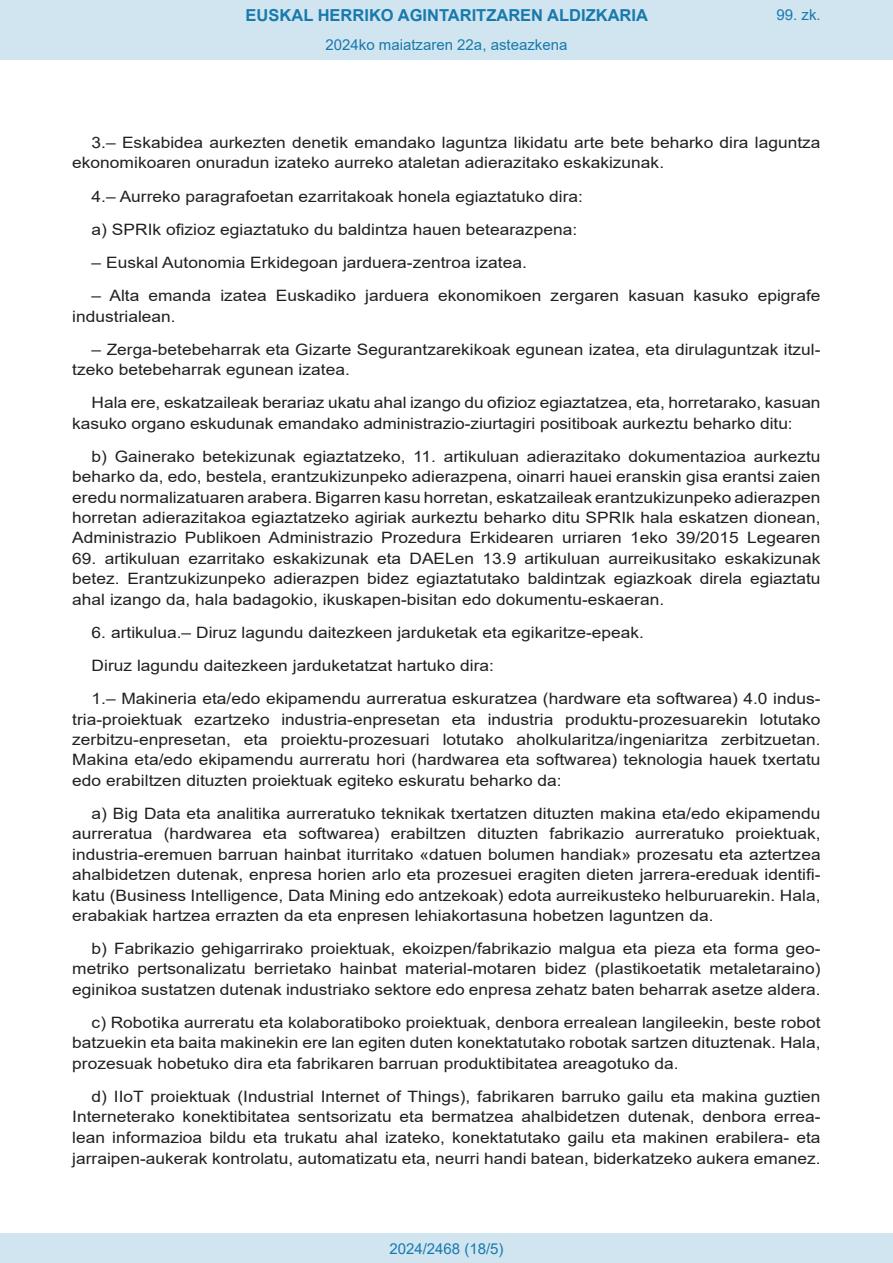
<style>
.page{position:relative;width:893px;height:1263px;background:#fff}
.page>*{position:absolute;margin:0;border:0;box-sizing:border-box;transform-origin:0 0}
.t1{font:700 16.5px "Arial";color:#1879ad}
.BOPVDetalle{font:15.6px/20.4px "Arial";color:#231f20;text-align:justify;scale:1.11 1}
.Paginacion_Centro{font:15px "Arial";color:#1879ad}
</style>
<div class="page">
<div style="left:0;top:0;width:893px;height:60px;background:#d0e5f0"></div>
<div style="left:0;top:1233px;width:893px;height:30px;background:#d0e5f0"></div>
<p class="t1" style="left:246px;top:3px;width:404px">EUSKAL HERRIKO AGINTARITZAREN ALDIZKARIA</p>
<p class="Paginacion_Centro" style="left:326px;top:35px;width:243px">2024ko maiatzaren 22a, asteazkena</p>
<p class="Paginacion_Centro" style="left:776px;top:5px;width:46px">99. zk.</p>
<p class="BOPVDetalle" style="left:72px;top:132px;width:676px;text-indent:19px">3.– Eskabidea aurkezten denetik emandako laguntza likidatu arte bete beharko dira laguntza ekonomikoaren onuradun izateko aurreko ataletan adierazitako eskakizunak.</p>
<p class="BOPVDetalle" style="left:92px;top:186px;width:444px">4.– Aurreko paragrafoetan ezarritakoak honela egiaztatuko dira:</p>
<p class="BOPVDetalle" style="left:92px;top:219px;width:439px">a) SPRIk ofizioz egiaztatuko du baldintza hauen betearazpena:</p>
<p class="BOPVDetalle" style="left:92px;top:252px;width:394px">– Euskal Autonomia Erkidegoan jarduera-zentroa izatea.</p>
<p class="BOPVDetalle" style="left:72px;top:285px;width:676px;text-indent:19px">– Alta emanda izatea Euskadiko jarduera ekonomikoen zergaren kasuan kasuko epigrafe industrialean.</p>
<p class="BOPVDetalle" style="left:72px;top:339px;width:676px;text-indent:19px">– Zerga-betebeharrak eta Gizarte Segurantzarekikoak egunean izatea, eta dirulaguntzak itzul&shy;tzeko betebeharrak egunean izatea.</p>
<p class="BOPVDetalle" style="left:72px;top:392px;width:676px;text-indent:19px">Hala ere, eskatzaileak berariaz ukatu ahal izango du ofizioz egiaztatzea, eta, horretarako, kasuan kasuko organo eskudunak emandako administrazio-ziurtagiri positiboak aurkeztu beharko ditu:</p>
<p class="BOPVDetalle" style="left:72px;top:446px;width:676px;text-indent:19px">b) Gainerako betekizunak egiaztatzeko, 11. artikuluan adierazitako dokumentazioa aurkeztu beharko da, edo, bestela, erantzukizunpeko adierazpena, oinarri hauei eranskin gisa erantsi zaien eredu normalizatuaren arabera. Bigarren kasu horretan, eskatzaileak erantzukizunpeko adierazpen horretan adierazitakoa egiaztatzeko agiriak aurkeztu beharko ditu SPRIk hala eskatzen dionean, Administrazio Publikoen Administrazio Prozedura Erkidearen urriaren 1eko 39/2015 Legearen</p>
<p class="BOPVDetalle" style="left:72px;top:548px;width:676px">69. artikuluan ezarritako eskakizunak eta DAELen 13.9 artikuluan aurreikusitako eskakizunak betez. Erantzukizunpeko adierazpen bidez egiaztatutako baldintzak egiazkoak direla egiaztatu ahal izango da, hala badagokio, ikuskapen-bisitan edo dokumentu-eskaeran.</p>
<p class="BOPVDetalle" style="left:92px;top:622px;width:499px">6. artikulua.– Diruz lagundu daitezkeen jarduketak eta egikaritze-epeak.</p>
<p class="BOPVDetalle" style="left:92px;top:655px;width:364px">Diruz lagundu daitezkeen jarduketatzat hartuko dira:</p>
<p class="BOPVDetalle" style="left:72px;top:688px;width:676px;text-indent:19px">1.– Makineria eta/edo ekipamendu aurreratua eskuratzea (hardware eta softwarea) 4.0 indus&shy;tria-proiektuak ezartzeko industria-enpresetan eta industria produktu-prozesuarekin lotutako zerbitzu-enpresetan, eta proiektu-prozesuari lotutako aholkularitza/ingeniaritza zerbitzuetan.<br>Makina eta/edo ekipamendu aurreratu hori (hardwarea eta softwarea) teknologia hauek txertatu edo erabiltzen dituzten proiektuak egiteko eskuratu beharko da:</p>
<p class="BOPVDetalle" style="left:72px;top:803px;width:676px;text-indent:19px">a) Big Data eta analitika aurreratuko teknikak txertatzen dituzten makina eta/edo ekipamendu aurreratua (hardwarea eta softwarea) erabiltzen dituzten fabrikazio aurreratuko proiektuak, industria-eremuen barruan hainbat iturritako «datuen bolumen handiak» prozesatu eta aztertzea ahalbidetzen dutenak, enpresa horien arlo eta prozesuei eragiten dieten jarrera-ereduak identifi&shy;katu (Business Intelligence, Data Mining edo antzekoak) edota aurreikusteko helburuarekin. Hala, erabakiak hartzea errazten da eta enpresen lehiakortasuna hobetzen laguntzen da.</p>
<p class="BOPVDetalle" style="left:72px;top:938px;width:676px;text-indent:19px">b) Fabrikazio gehigarrirako proiektuak, ekoizpen/fabrikazio malgua eta pieza eta forma geo&shy;metriko pertsonalizatu berrietako hainbat material-motaren bidez (plastikoetatik metaletaraino) eginikoa sustatzen dutenak industriako sektore edo enpresa zehatz baten beharrak asetze aldera.</p>
<p class="BOPVDetalle" style="left:72px;top:1012px;width:676px;text-indent:19px">c) Robotika aurreratu eta kolaboratiboko proiektuak, denbora errealean langileekin, beste robot batzuekin eta baita makinekin ere lan egiten duten konektatutako robotak sartzen dituztenak. Hala, prozesuak hobetuko dira eta fabrikaren barruan produktibitatea areagotuko da.</p>
<p class="BOPVDetalle" style="left:72px;top:1086px;width:676px;text-indent:19px">d) IIoT proiektuak (Industrial Internet of Things), fabrikaren barruko gailu eta makina guztien Interneterako konektibitatea sentsorizatu eta bermatzea ahalbidetzen dutenak, denbora errea&shy;lean informazioa bildu eta trukatu ahal izateko, konektatutako gailu eta makinen erabilera- eta jarraipen-aukerak kontrolatu, automatizatu eta, neurri handi batean, biderkatzeko aukera emanez.</p>
<p class="Paginacion_Centro" style="left:389px;top:1238px;width:116px">2024/2468 (18/5)</p>
</div>
